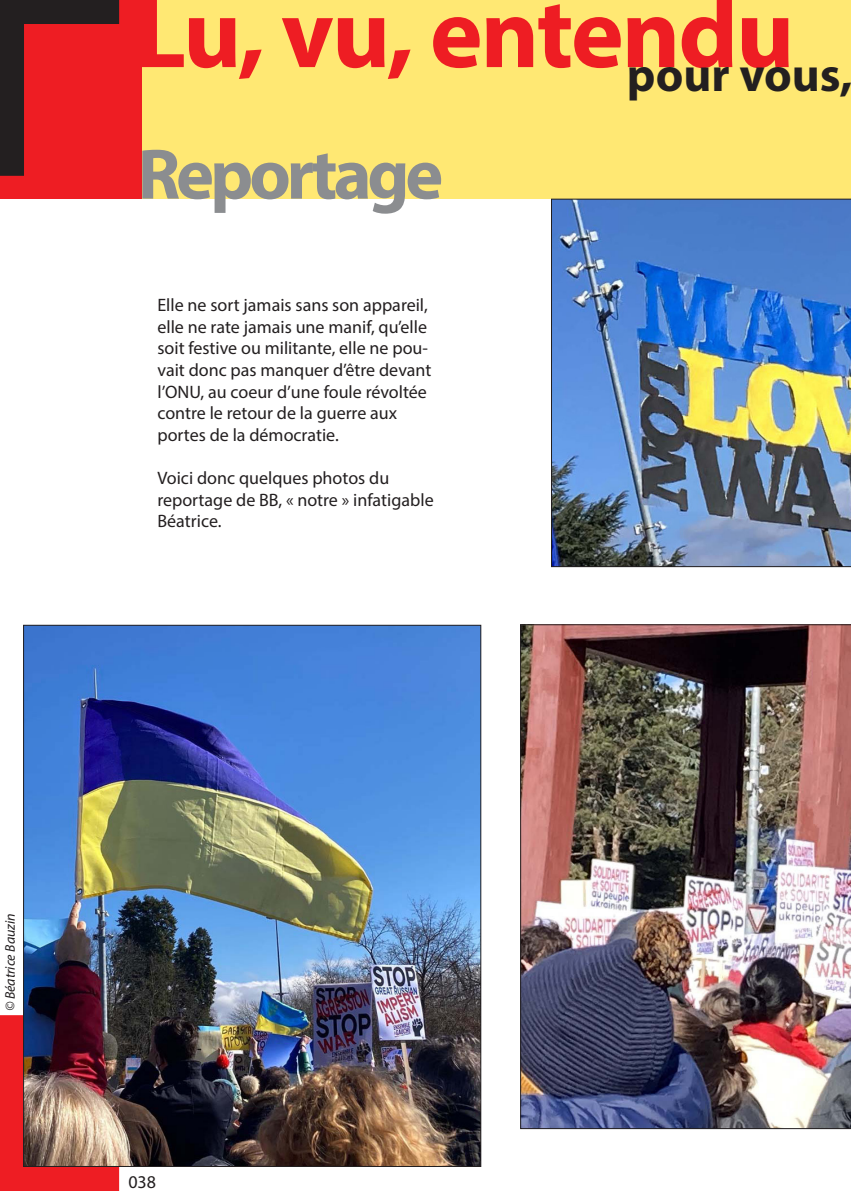
<style>
.page{position:relative;width:851px;height:1191px;background:#fff}
.page>*{position:absolute;margin:0;border:0;box-sizing:border-box;transform-origin:0 0}
.t1{font:700 100px "Myriad Pro";letter-spacing:-.02em;color:#ee1d23}
.t2{font:700 72px "Myriad Pro";letter-spacing:-.055em;color:#8b8d90}
.t3{font:700 48px "Myriad Pro";color:#231f20}
.t4{font:18px/21.6px "Myriad Pro";color:#231f20}
.t5{font:italic 14px "Myriad Pro";color:#231f20}
</style>
<div class="page">
<div style="left:0;top:0;width:850px;height:198px;background:#ffe873"></div>
<svg style="left:0;top:1015px;width:120px;height:176px;background:#e22025"></svg>
<svg style="left:0;top:0;width:143px;height:199px;background:#bf1e22"></svg>
<img style="left:551px;top:199px;width:299px;height:368px">
<img style="left:520px;top:624px;width:330px;height:505px">
<img style="left:25px;top:627px;width:454px;height:538px">
<p class="t1" style="left:135px;top:-32px;width:660px">Lu, vu, entendu</p>
<p class="t3" style="left:626px;top:44px;width:227px">pour vous,</p>
<p class="t2" style="left:137px;top:127px;width:307px">Reportage</p>
<p class="t4" style="left:157px;top:294px;width:272px">Elle ne sort jamais sans son appareil,</p>
<p class="t4" style="left:157px;top:316px;width:275px">elle ne rate jamais une manif, qu’elle soit festive ou militante, elle ne pou&shy;vait donc pas manquer d’être devant l’ONU, au coeur d’une foule révoltée contre le retour de la guerre aux portes de la démocratie.</p>
<p class="t4" style="left:157px;top:467px;width:278px">Voici donc quelques photos du reportage de BB, « notre » infatigable<br>Béatrice.</p>
<p class="t5" style="left:1px;top:1011px;width:100px;rotate:-90deg">© Béatrice Bauzin</p>
<p class="t4" style="left:128px;top:1170px;width:29px">038</p>
</div>
